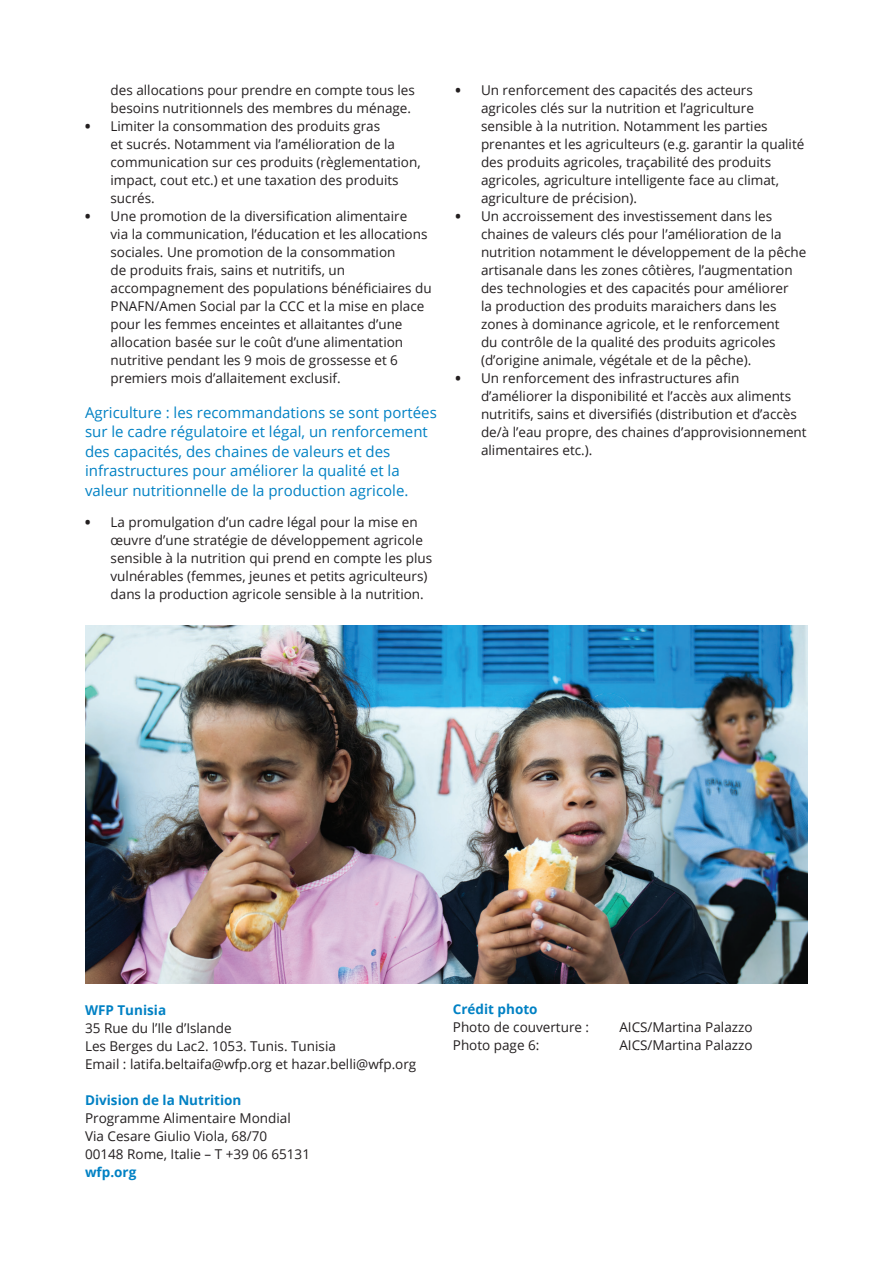
<style>
.page{position:relative;width:893px;height:1263px;background:#fff}
.page>*{position:absolute;margin:0;border:0;box-sizing:border-box;transform-origin:0 0}
.t1{font:15px/19.5px "Open Sans";color:#0081c4}
.t2{font:13.5px/18px "Open Sans";color:#231f20}
.t3{font:700 13.5px "Open Sans";color:#0081c4}
.s1{font-weight:800}
</style>
<div class="page">
<img style="left:85px;top:625px;width:723px;height:358px">
<p class="t2" style="left:111px;top:81px;width:306px">des allocations pour prendre en compte tous les besoins nutritionnels des membres du ménage.</p>
<p class="t2" style="left:111px;top:117px;width:312px;text-indent:-26px"><span class="s1">•</span> Limiter la consommation des produits gras<br>et sucrés. Notamment via l’amélioration de la communication sur ces produits (règlementation, impact, cout etc.) et une taxation des produits sucrés.</p>
<p class="t2" style="left:111px;top:207px;width:323px;text-indent:-26px"><span class="s1">•</span> Une promotion de la diversification alimentaire<br>via la communication, l’éducation et les allocations sociales. Une promotion de la consommation<br>de produits frais, sains et nutritifs, un accompagnement des populations bénéficiaires du PNAFN/Amen Social par la CCC et la mise en place pour les femmes enceintes et allaitantes d’une allocation basée sur le coût d’une alimentation nutritive pendant les 9 mois de grossesse et 6 premiers mois d’allaitement exclusif.</p>
<p class="t1" style="left:85px;top:402px;width:353px">Agriculture : les recommandations se sont portées sur le cadre régulatoire et légal, un renforcement des capacités, des chaines de valeurs et des infrastructures pour améliorer la qualité et la valeur nutritionnelle de la production agricole.</p>
<p class="t2" style="left:111px;top:513px;width:323px;text-indent:-26px"><span class="s1">•</span> La promulgation d’un cadre légal pour la mise en œuvre d’une stratégie de développement agricole sensible à la nutrition qui prend en compte les plus vulnérables (femmes, jeunes et petits agriculteurs) dans la production agricole sensible à la nutrition.</p>
<p class="t2" style="left:481px;top:81px;width:325px;text-indent:-26px"><span class="s1">•</span> Un renforcement des capacités des acteurs agricoles clés sur la nutrition et l’agriculture sensible à la nutrition. Notamment les parties prenantes et les agriculteurs (e.g. garantir la qualité des produits agricoles, traçabilité des produits agricoles, agriculture intelligente face au climat, agriculture de précision).</p>
<p class="t2" style="left:481px;top:207px;width:327px;text-indent:-26px"><span class="s1">•</span> Un accroissement des investissement dans les chaines de valeurs clés pour l’amélioration de la nutrition notamment le développement de la pêche artisanale dans les zones côtières, l’augmentation des technologies et des capacités pour améliorer<br>la production des produits maraichers dans les zones à dominance agricole, et le renforcement<br>du contrôle de la qualité des produits agricoles (d’origine animale, végétale et de la pêche).</p>
<p class="t2" style="left:481px;top:369px;width:327px;text-indent:-26px"><span class="s1">•</span> Un renforcement des infrastructures afin d’améliorer la disponibilité et l’accès aux aliments nutritifs, sains et diversifiés (distribution et d’accès de/à l’eau propre, des chaines d’approvisionnement alimentaires etc.).</p>
<p class="t3" style="left:85px;top:1000px;width:83px">WFP Tunisia</p>
<p class="t2" style="left:85px;top:1019px;width:333px">35 Rue du l’Ile d’Islande<br>Les Berges du Lac2. 1053. Tunis. Tunisia<br>Email : latifa.beltaifa@wfp.org et hazar.belli@wfp.org</p>
<p class="t3" style="left:85px;top:1090px;width:158px">Division de la Nutrition</p>
<p class="t2" style="left:85px;top:1109px;width:226px">Programme Alimentaire Mondial<br>Via Cesare Giulio Viola, 68/70<br>00148 Rome, Italie – T +39 06 65131</p>
<p class="t3" style="left:85px;top:1162px;width:53px">wfp.org</p>
<p class="t3" style="left:453px;top:999px;width:86px">Crédit photo</p>
<p class="t2" style="left:453px;top:1018px;width:138px">Photo de couverture :</p>
<p class="t2" style="left:619px;top:1018px;width:135px">AICS/Martina Palazzo</p>
<p class="t2" style="left:453px;top:1036px;width:88px">Photo page 6:</p>
<p class="t2" style="left:619px;top:1036px;width:135px">AICS/Martina Palazzo</p>
</div>
